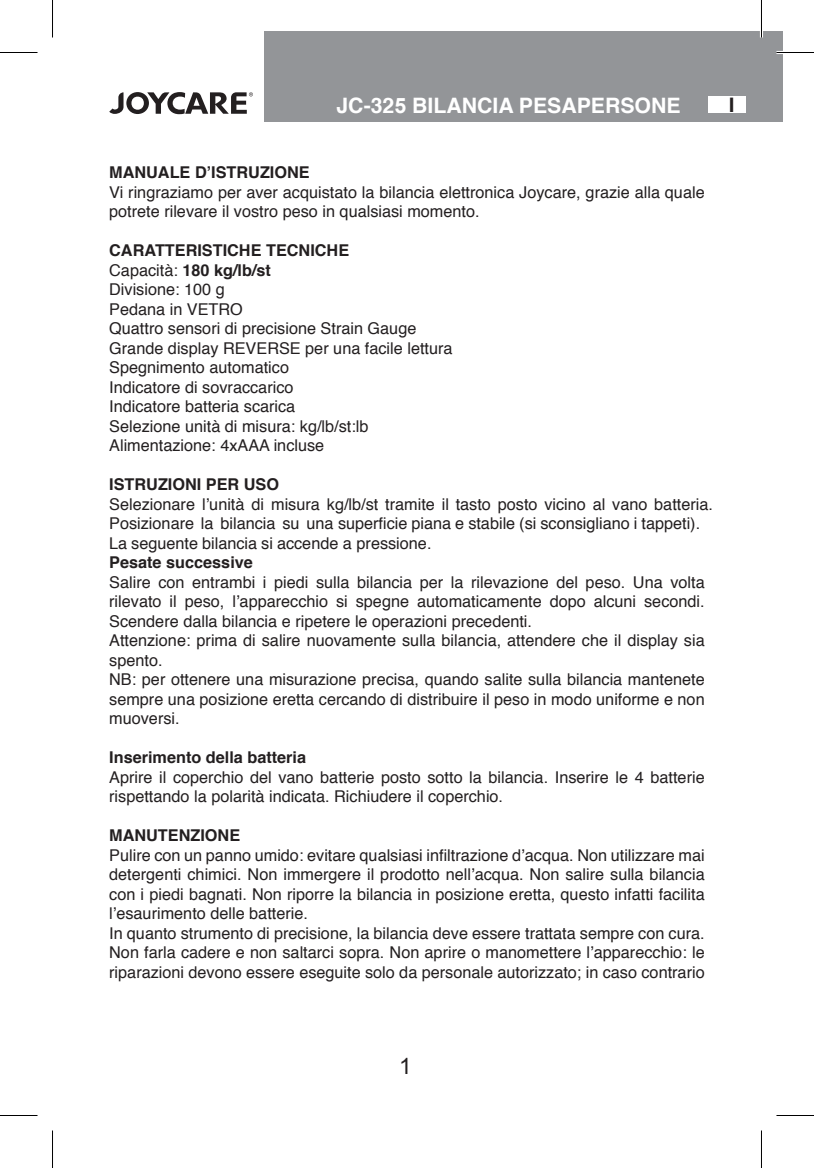
<style>
.page{position:relative;width:814px;height:1168px;background:#fff}
.page>*{position:absolute;margin:0;border:0;box-sizing:border-box;transform-origin:0 0}
.t1{font:22.5px "Arial";color:#231f20}
.t2{font:700 21.25px "Helvetica";color:#fff}
.t3{font:700 20px "Arial";color:#231f20}
.t4{font:16.25px/19.5px "Helvetica";color:#231f20}
.t5{font:700 16.25px "Helvetica";color:#231f20}
.s1{font-family:"Arial"}
.s2{font-weight:700}
</style>
<div class="page">
<div style="left:264px;top:31px;width:518px;height:91px;background:#939598"></div>
<div style="left:708px;top:97px;width:38px;height:16px;background:#fff"></div>
<svg style="left:109px;top:92px;width:144px;height:22px"></svg>
<hr style="left:776px;top:51px;width:38px;height:3px;background:#fff">
<hr style="left:760px;top:0;width:3px;height:38px;background:#fff">
<hr style="left:0;top:52px;width:38px;height:1px;background:#000">
<hr style="left:776px;top:52px;width:38px;height:1px;background:#000">
<hr style="left:0;top:1115px;width:38px;height:1px;background:#000">
<hr style="left:776px;top:1115px;width:38px;height:1px;background:#000">
<hr style="left:52px;top:0;width:1px;height:38px;background:#000">
<hr style="left:52px;top:1130px;width:1px;height:38px;background:#000">
<hr style="left:761px;top:0;width:1px;height:38px;background:#000">
<hr style="left:761px;top:1130px;width:1px;height:38px;background:#000">
<h2 class="t2" style="left:336px;top:89px;width:346px">JC-32<span class="s1">5</span> BILANCIA PESAPERSONE</h2>
<p class="t3" style="left:729px;top:92px;width:7px">I</p>
<p class="t5" style="left:109px;top:159px;width:202px">MANUALE D’ISTRUZIONE</p>
<p class="t4" style="left:109px;top:183px;width:597px">Vi ringraziamo per aver acquistato la bilancia elettronica Joycare, grazie alla quale potrete rilevare il vostro peso in qualsiasi momento.</p>
<p class="t4" style="left:109px;top:241px;width:345px"><span class="s2">CARATTERISTICHE TECNICHE<br></span>Capacità: <span class="s2">180 kg/lb/st<br></span>Divisione: 100 g<br>Pedana in VETRO<br>Quattro sensori di precisione Strain Gauge<br>Grande display REVERSE per una facile lettura<br>Spegnimento automatico<br>Indicatore di sovraccarico<br>Indicatore batteria scarica<br>Selezione unità di misura: kg/lb/st:lb<br>Alimentazione: 4xAAA incluse</p>
<p class="t5" style="left:109px;top:471px;width:171px">ISTRUZIONI PER USO</p>
<p class="t4" style="left:109px;top:495px;width:605px">Selezionare l’unità di misura kg/lb/st tramite il tasto posto vicino al vano batteria.<br>Posizionare la bilancia su una superficie piana e stabile (si sconsigliano i tappeti).<br>La seguente bilancia si accende a pressione.</p>
<p class="t5" style="left:109px;top:549px;width:145px">Pesate successive</p>
<p class="t4" style="left:109px;top:573px;width:597px">Salire con entrambi i piedi sulla bilancia per la rilevazione del peso. Una volta rilevato il peso, l’apparecchio si spegne automaticamente dopo alcuni secondi.<br>Scendere dalla bilancia e ripetere le operazioni precedenti.<br>Attenzione: prima di salire nuovamente sulla bilancia, attendere che il display sia spento.<br>NB: per ottenere una misurazione precisa, quando salite sulla bilancia mantenete sempre una posizione eretta cercando di distribuire il peso in modo uniforme e non muoversi.</p>
<p class="t5" style="left:109px;top:744px;width:198px">Inserimento della batteria</p>
<p class="t4" style="left:109px;top:768px;width:597px">Aprire il coperchio del vano batterie posto sotto la bilancia. Inserire le 4 batterie rispettando la polarità indicata. Richiudere il coperchio.</p>
<p class="t5" style="left:109px;top:822px;width:132px">MANUTENZIONE</p>
<p class="t4" style="left:109px;top:846px;width:597px">Pulire con un panno umido: evitare qualsiasi infiltrazione d’acqua. Non utilizzare mai detergenti chimici. Non immergere il prodotto nell’acqua. Non salire sulla bilancia con i piedi bagnati. Non riporre la bilancia in posizione eretta, questo infatti facilita l’esaurimento delle batterie.<br>In quanto strumento di precisione, la bilancia deve essere trattata sempre con cura.<br>Non farla cadere e non saltarci sopra. Non aprire o manomettere l’apparecchio: le riparazioni devono essere eseguite solo da personale autorizzato; in caso contrario</p>
<h1 class="t1" style="left:399px;top:1052px;width:14px">1</h1>
</div>
